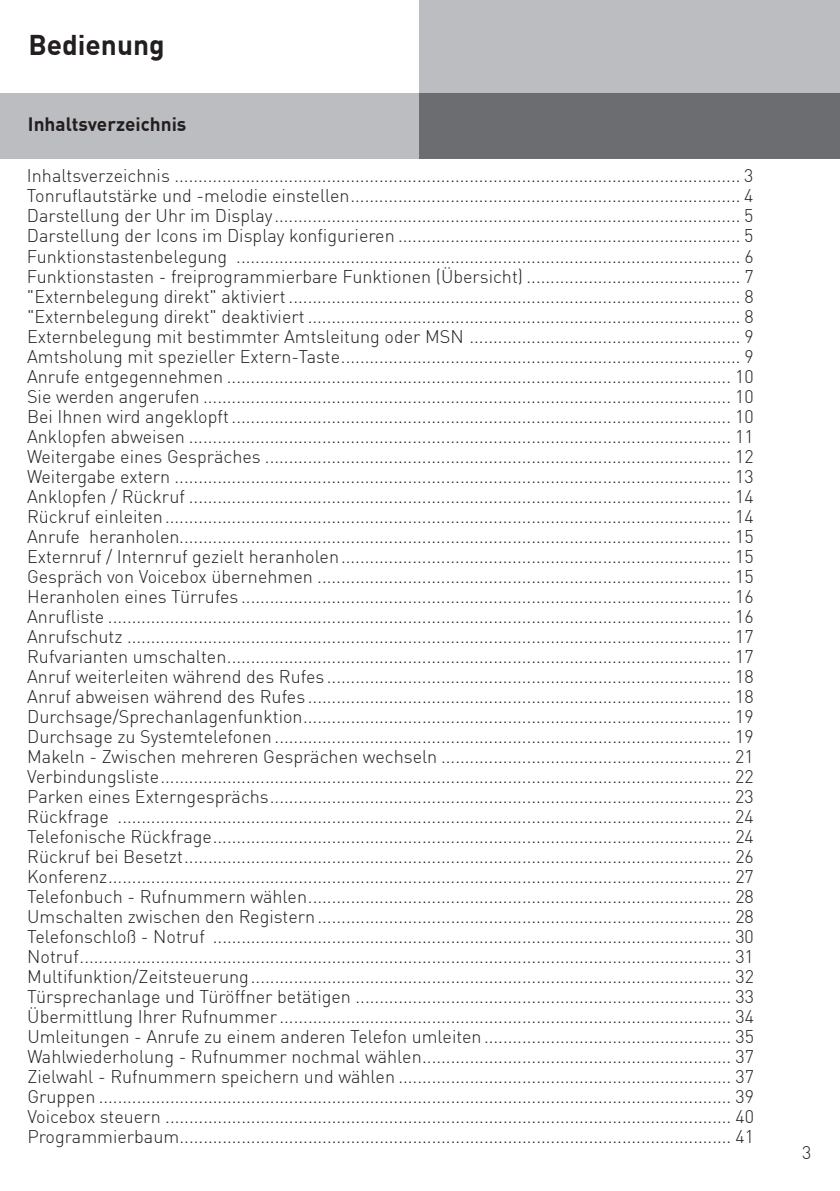
<style>
.page{position:relative;width:840px;height:1191px;background:#fff}
.page>*{position:absolute;margin:0;border:0;box-sizing:border-box;transform-origin:0 0}
.t1{font:700 28px "DIN Offc";color:#231f20}
.t2{font:700 19px "DIN Offc";color:#231f20}
.t3{font:300 18px/20px "DIN Offc";color:#231f20;text-align:justify}
</style>
<div class="page">
<div style="left:420px;top:0;width:419px;height:94px;background:#bcbdc0"></div>
<div style="left:0;top:94px;width:420px;height:65px;background:#bcbdc0"></div>
<div style="left:420px;top:94px;width:419px;height:65px;background:#6c6d70"></div>
<h1 class="t1" style="left:28px;top:27px;width:138px">Bedienung</h1>
<p class="t2" style="left:28px;top:111px;width:160px">Inhaltsverzeichnis</p>
<p class="t3" style="left:27px;top:166px;width:728px">Inhaltsverzeichnis ....................................................................................................................... 3<br>Tonruflautstärke und -melodie einstellen.................................................................................. 4<br>Darstellung der Uhr im Display.................................................................................................. 5<br>Darstellung der Icons im Display konfigurieren ........................................................................ 5<br>Funktionstastenbelegung .......................................................................................................... 6<br>Funktionstasten - freiprogrammierbare Funktionen (Übersicht) ............................................. 7 "Externbelegung direkt" aktiviert ............................................................................................... 8 "Externbelegung direkt" deaktiviert ........................................................................................... 8<br>Externbelegung mit bestimmter Amtsleitung oder MSN ......................................................... 9<br>Amtsholung mit spezieller Extern-Taste.................................................................................... 9<br>Anrufe entgegennehmen .......................................................................................................... 10<br>Sie werden angerufen ............................................................................................................... 10<br>Bei Ihnen wird angeklopft......................................................................................................... 10<br>Anklopfen abweisen .................................................................................................................. 11<br>Weitergabe eines Gespräches .................................................................................................. 12<br>Weitergabe extern ..................................................................................................................... 13<br>Anklopfen / Rückruf .................................................................................................................. 14<br>Rückruf einleiten....................................................................................................................... 14<br>Anrufe heranholen.................................................................................................................... 15<br>Externruf / Internruf gezielt heranholen.................................................................................. 15<br>Gespräch von Voicebox übernehmen ....................................................................................... 15<br>Heranholen eines Türrufes ....................................................................................................... 16<br>Anrufliste ................................................................................................................................... 16<br>Anrufschutz ............................................................................................................................... 17<br>Rufvarianten umschalten.......................................................................................................... 17<br>Anruf weiterleiten während des Rufes ..................................................................................... 18<br>Anruf abweisen während des Rufes ......................................................................................... 18<br>Durchsage/Sprechanlagenfunktion.......................................................................................... 19<br>Durchsage zu Systemtelefonen ................................................................................................ 19<br>Makeln - Zwischen mehreren Gesprächen wechseln ............................................................. 21<br>Verbindungsliste........................................................................................................................ 22<br>Parken eines Externgesprächs................................................................................................. 23<br>Rückfrage ................................................................................................................................. 24<br>Telefonische Rückfrage............................................................................................................. 24<br>Rückruf bei Besetzt................................................................................................................... 26<br>Konferenz................................................................................................................................... 27<br>Telefonbuch - Rufnummern wählen......................................................................................... 28<br>Umschalten zwischen den Registern....................................................................................... 28<br>Telefonschloß - Notruf ............................................................................................................. 30<br>Notruf......................................................................................................................................... 31<br>Multifunktion/Zeitsteuerung..................................................................................................... 32<br>Türsprechanlage und Türöffner betätigen ............................................................................... 33<br>Übermittlung Ihrer Rufnummer ............................................................................................... 34<br>Umleitungen - Anrufe zu einem anderen Telefon umleiten.................................................... 35<br>Wahlwiederholung - Rufnummer nochmal wählen................................................................. 37<br>Zielwahl - Rufnummern speichern und wählen ...................................................................... 37<br>Gruppen ..................................................................................................................................... 39<br>Voicebox steuern ....................................................................................................................... 40<br>Programmierbaum.................................................................................................................... 41</p>
<p class="t3" style="left:801px;top:1142px;width:11px">3</p>
</div>
